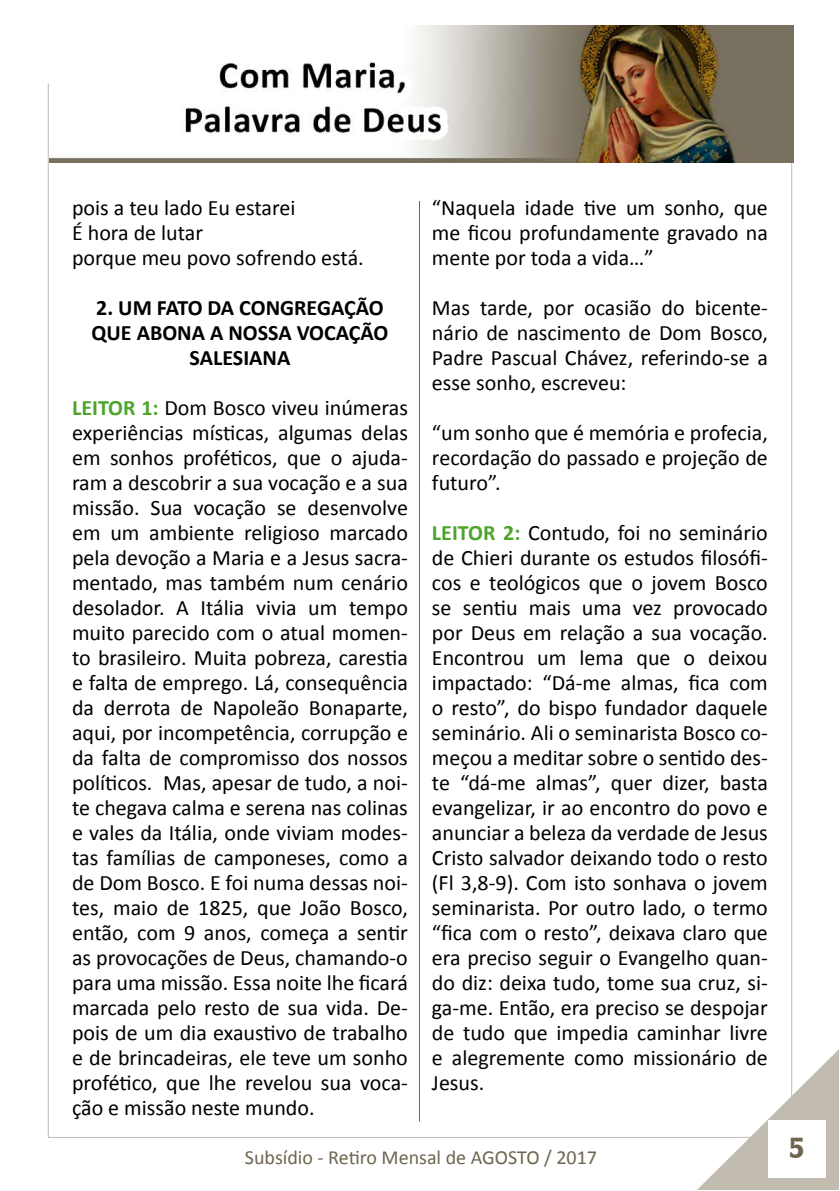
<style>
.page{position:relative;width:840px;height:1191px;background:#fff}
.page>*{position:absolute;margin:0;border:0;box-sizing:border-box;transform-origin:0 0}
.t1{font:24px "Bell Centennial BT Bold Listing";color:#6e654f}
.t2{font:22px/25px "Calibri";color:#000;text-align:justify}
.t3{font:700 22px/25px "Calibri";color:#000;text-align:center}
.t4{font:20px "Calibri";color:#6e654f}
.s1{font-weight:700;color:#4ea52b}
</style>
<div class="page">
<svg style="left:696px;top:1049px;width:142px;height:141px"></svg>
<div style="left:767px;top:1120px;width:58px;height:57px;background:#fff"></div>
<img style="left:49px;top:25px;width:743px;height:137px">
<hr style="left:419px;top:201px;width:1px;height:920px;background:#6e654f">
<p class="t2" style="left:72px;top:195px;width:293px;text-align:left">pois a teu lado Eu estarei<br>É hora de lutar<br>porque meu povo sofrendo está.</p>
<p class="t3" style="left:91px;top:295px;width:298px">2. UM FATO DA CONGREGAÇÃO<br>QUE ABONA A NOSSA VOCAÇÃO<br>SALESIANA</p>
<p class="t2" style="left:72px;top:395px;width:337px"><span class="s1">LEITOR 1:</span> Dom Bosco viveu inúmeras experiências místicas, algumas delas em sonhos proféticos, que o ajuda&shy;ram a descobrir a sua vocação e a sua missão. Sua vocação se desenvolve em um ambiente religioso marcado pela devoção a Maria e a Jesus sacra&shy;mentado, mas também num cenário desolador. A Itália vivia um tempo muito parecido com o atual momen&shy;to brasileiro. Muita pobreza, carestia e falta de emprego. Lá, consequência da derrota de Napoleão Bonaparte, aqui, por incompetência, corrupção e da falta de compromisso dos nossos políticos. Mas, apesar de tudo, a noi&shy;te chegava calma e serena nas colinas e vales da Itália, onde viviam modes&shy;tas famílias de camponeses, como a de Dom Bosco. E foi numa dessas noi&shy;tes, maio de 1825, que João Bosco, então, com 9 anos, começa a sentir as provocações de Deus, chamando-o para uma missão. Essa noite lhe ficará marcada pelo resto de sua vida. De&shy;pois de um dia exaustivo de trabalho e de brincadeiras, ele teve um sonho profético, que lhe revelou sua voca&shy;ção e missão neste mundo.</p>
<p class="t2" style="left:432px;top:195px;width:337px">“Naquela idade tive um sonho, que me ficou profundamente gravado na mente por toda a vida…”</p>
<p class="t2" style="left:432px;top:295px;width:337px">Mas tarde, por ocasião do bicente&shy;nário de nascimento de Dom Bosco, Padre Pascual Chávez, referindo-se a esse sonho, escreveu:</p>
<p class="t2" style="left:432px;top:420px;width:337px">“um sonho que é memória e profecia, recordação do passado e projeção de futuro”.</p>
<p class="t2" style="left:432px;top:520px;width:337px"><span class="s1">LEITOR 2:</span> Contudo, foi no seminário de Chieri durante os estudos filosófi&shy;cos e teológicos que o jovem Bosco se sentiu mais uma vez provocado por Deus em relação a sua vocação.<br>Encontrou um lema que o deixou impactado: “Dá-me almas, fica com o resto”, do bispo fundador daquele seminário. Ali o seminarista Bosco co&shy;meçou a meditar sobre o sentido des&shy;te “dá-me almas”, quer dizer, basta evangelizar, ir ao encontro do povo e anunciar a beleza da verdade de Jesus Cristo salvador deixando todo o resto (Fl 3,8-9). Com isto sonhava o jovem seminarista. Por outro lado, o termo “fica com o resto”, deixava claro que era preciso seguir o Evangelho quan&shy;do diz: deixa tudo, tome sua cruz, si&shy;ga-me. Então, era preciso se despojar de tudo que impedia caminhar livre e alegremente como missionário de Jesus.</p>
<p class="t4" style="left:245px;top:1144px;width:353px">Subsídio - Retiro Mensal de AGOSTO / 2017</p>
<p class="t1" style="left:788px;top:1131px;width:18px">5</p>
</div>
